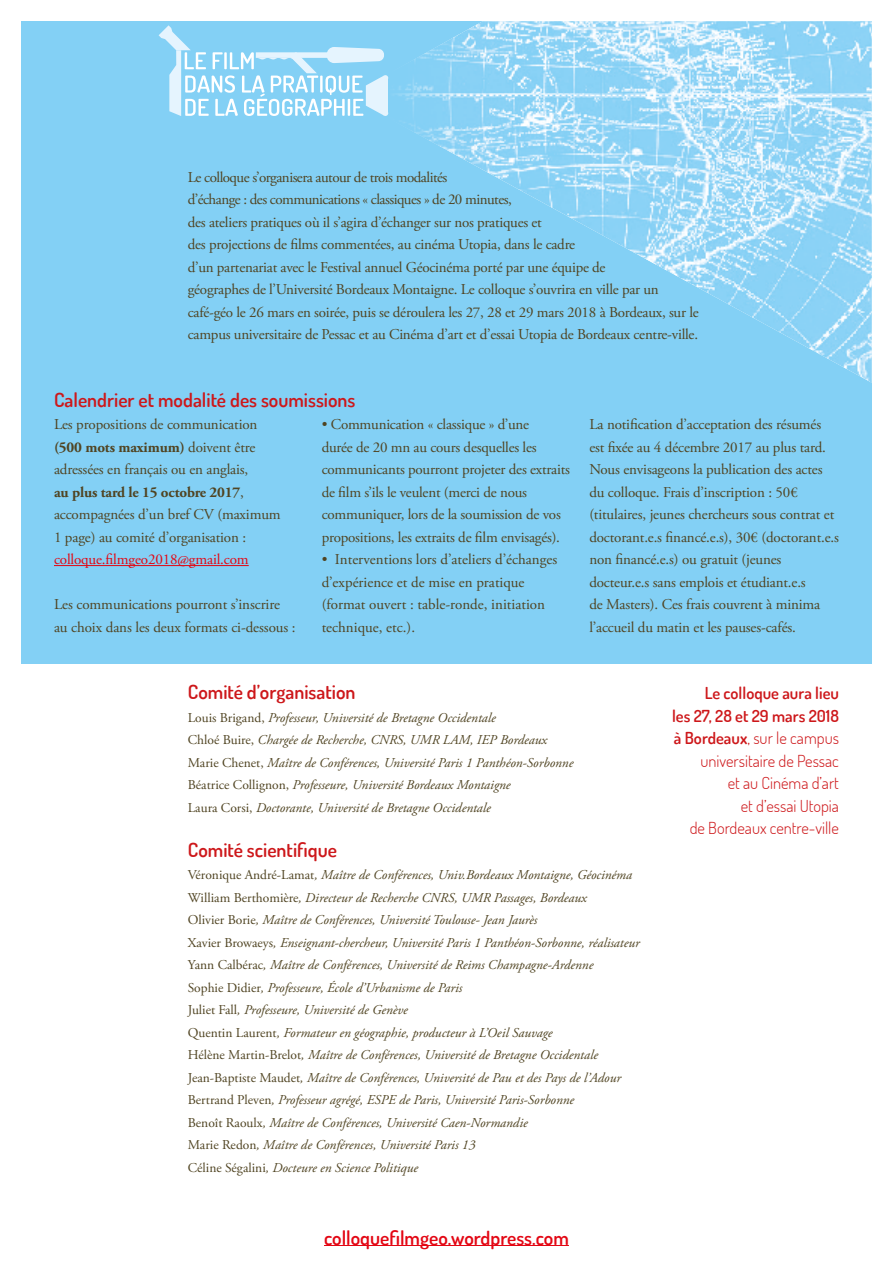
<style>
.page{position:relative;width:893px;height:1263px;background:#fff}
.page>*{position:absolute;margin:0;border:0;box-sizing:border-box;transform-origin:0 0}
.t1{font:600 19.5px "Dosis";color:#cd171a}
.t2{font:600 19.5px "Dosis";color:#e30613}
.t3{font:300 16.5px/22.5px "Dosis";color:#cd171a;text-align:right}
.t4{font:15px/22.5px "Adobe Garamond Pro";letter-spacing:-.015em;color:#504422}
.t5{font:15px "Adobe Garamond Pro";letter-spacing:-.01em;color:#e30613}
.t6{font:italic 13.5px/22.5px "Adobe Garamond Pro";color:#504422}
.s1{font-weight:700}
.s2{font-style:normal}
.s3{font-weight:600}
</style>
<div class="page">
<div style="left:21px;top:21px;width:851px;height:642px;background:#83d0f5"></div>
<hr style="left:54px;top:565px;width:195px;height:1px;background:#e30613">
<img style="left:481px;top:21px;width:391px;height:362px">
<svg style="left:388px;top:21px;width:94px;height:148px"></svg>
<svg style="left:159px;top:25px;width:229px;height:91px"></svg>
<hr style="left:324px;top:1245px;width:245px;height:1px;background:#e30613">
<p class="t4" style="left:188px;top:166px;width:512px">Le colloque s’organisera autour de trois modalités<br>d’échange : des communications « classiques » de 20 minutes,<br>des ateliers pratiques où il s’agira d’échanger sur nos pratiques et<br>des projections de films commentées, au cinéma Utopia, dans le cadre<br>d’un partenariat avec le Festival annuel Géocinéma porté par une équipe de<br>géographes de l’Université Bordeaux Montaigne. Le colloque s’ouvrira en ville par un café-géo le 26 mars en soirée, puis se déroulera les 27, 28 et 29 mars 2018 à Bordeaux, sur le campus universitaire de Pessac et au Cinéma d’art et d’essai Utopia de Bordeaux centre-ville.</p>
<h1 class="t1" style="left:54px;top:387px;width:303px">Calendrier et modalité des soumissions</h1>
<p class="t4" style="left:54px;top:414px;width:228px">Les propositions de communication <span class="s1">(500 mots maximum)</span> doivent être adressées en français ou en anglais,<br><span class="s1">au plus tard le 15 octobre 2017</span>, accompagnées d’un bref CV (maximum 1 page) au comité d’organisation :</p>
<p class="t5" style="left:54px;top:550px;width:196px">colloque.filmgeo2018@gmail.com</p>
<p class="t4" style="left:54px;top:594px;width:243px">Les communications pourront s’inscrire au choix dans les deux formats ci-dessous :</p>
<p class="t4" style="left:322px;top:414px;width:250px">• Communication « classique » d’une<br>durée de 20 mn au cours desquelles les communicants pourront projeter des extraits de film s’ils le veulent (merci de nous communiquer, lors de la soumission de vos propositions, les extraits de film envisagés).</p>
<p class="t4" style="left:322px;top:549px;width:237px">• Interventions lors d’ateliers d’échanges d’expérience et de mise en pratique (format ouvert : table-ronde, initiation technique, etc.).</p>
<p class="t4" style="left:589px;top:414px;width:251px">La notification d’acceptation des résumés est fixée au 4 décembre 2017 au plus tard.<br>Nous envisageons la publication des actes du colloque. Frais d’inscription : 50€ (titulaires, jeunes chercheurs sous contrat et doctorant.e.s financé.e.s), 30€ (doctorant.e.s non financé.e.s) ou gratuit (jeunes docteur.e.s sans emplois et étudiant.e.s<br>de Masters). Ces frais couvrent à minima l’accueil du matin et les pauses-cafés.</p>
<h1 class="t1" style="left:188px;top:679px;width:169px">Comité d’organisation</h1>
<p class="t6" style="left:188px;top:706px;width:387px"><span class="s2">Louis Brigand,</span> Professeur, Université de Bretagne Occidentale<br><span class="s2">Chloé Buire,</span> Chargée de Recherche, CNRS, UMR LAM, IEP Bordeaux <span class="s2">Marie Chenet,</span> Maître de Conférences, Université Paris 1 Panthéon-Sorbonne <span class="s2">Béatrice Collignon,</span> Professeure, Université Bordeaux Montaigne<br><span class="s2">Laura Corsi,</span> Doctorante, Université de Bretagne Occidentale</p>
<h1 class="t1" style="left:188px;top:837px;width:151px">Comité scientifique</h1>
<p class="t6" style="left:188px;top:864px;width:453px"><span class="s2">Véronique André-Lamat</span>, Maître de Conférences, Univ.Bordeaux Montaigne, Géocinéma <span class="s2">William Berthomière</span>, Directeur de Recherche CNRS, UMR Passages, Bordeaux<br><span class="s2">Olivier Borie</span>, Maître de Conférences, Université Toulouse- Jean Jaurès<br><span class="s2">Xavier Browaeys</span>, Enseignant-chercheur, Université Paris 1 Panthéon-Sorbonne, réalisateur <span class="s2">Yann Calbérac</span>, Maître de Conférences, Université de Reims Champagne-Ardenne<br><span class="s2">Sophie Didier</span>, Professeure, École d’Urbanisme de Paris<br><span class="s2">Juliet Fall</span>, Professeure, Université de Genève<br><span class="s2">Quentin Laurent</span>, Formateur en géographie, producteur à L’Oeil Sauvage<br><span class="s2">Hélène Martin-Brelot</span>, Maître de Conférences, Université de Bretagne Occidentale <span class="s2">Jean-Baptiste Maudet</span>, Maître de Conférences, Université de Pau et des Pays de l’Adour <span class="s2">Bertrand Pleven</span>, Professeur agrégé, ESPE de Paris, Université Paris-Sorbonne<br><span class="s2">Benoît Raoulx</span>, Maître de Conférences, Université Caen-Normandie<br><span class="s2">Marie Redon</span>, Maître de Conférences, Université Paris 13<br><span class="s2">Céline Ségalini</span>, Docteure en Science Politique</p>
<h1 class="t2" style="left:324px;top:1225px;width:246px">colloquefilmgeo.wordpress.com</h1>
<p class="t3" style="left:672px;top:681px;width:168px"><span class="s3">Le colloque aura lieu<br>les 27, 28 et 29 mars 2018 à Bordeaux</span>, sur le campus universitaire de Pessac<br>et au Cinéma d’art<br>et d’essai Utopia<br>de Bordeaux centre-ville</p>
</div>
